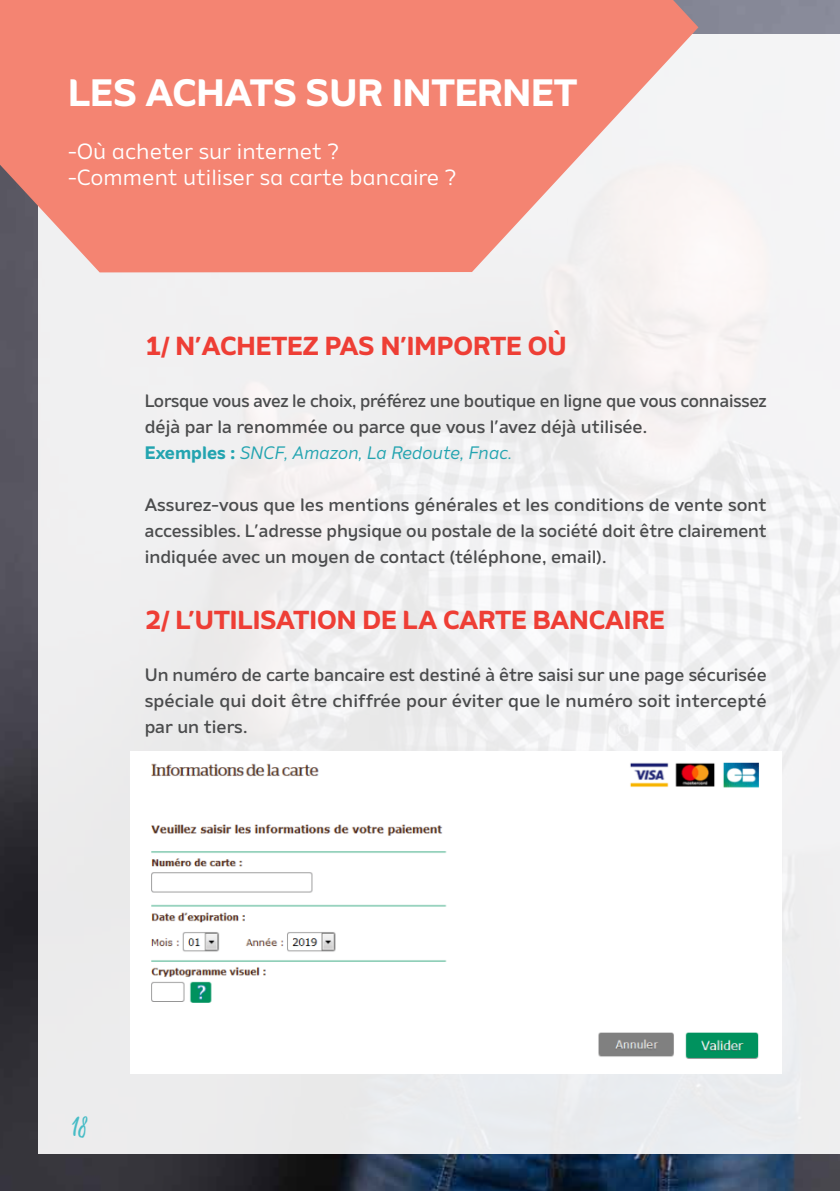
<style>
.page{position:relative;width:840px;height:1191px;background:#fff}
.page>*{position:absolute;margin:0;border:0;box-sizing:border-box;transform-origin:0 0}
.t1{font:700 38px "Amino";color:#fff}
.t2{font:32px "October Storm";color:#47bcc6}
.t3{font:700 26px "Amino";color:#ee3e35}
.t4{font:22px "Amino Alt";color:#fff}
.t5{font:500 18px/26px "Amino";letter-spacing:-.005em;color:#4b4c4d;text-align:justify}
.t6{font:500 18px/26px "Amino";letter-spacing:-.005em;color:#4b4c4d;scale:.96 1}
.t7{font:italic 18px "Amino";color:#23a4b0}
.s1{font-weight:700;font-style:normal}
</style>
<div class="page">
<img style="left:0;top:0;width:839px;height:1191px">
<div style="left:38px;top:35px;width:801px;height:1119px;background:#f0eff0"></div>
<svg style="left:0;top:0;width:698px;height:272px;fill:#f48472"></svg>
<img style="left:130px;top:751px;width:651px;height:322px">
<p class="t1" style="left:68px;top:69px;width:510px">LES ACHATS SUR INTERNET</p>
<p class="t4" style="left:68px;top:138px;width:272px">-Où acheter sur internet ?</p>
<p class="t4" style="left:68px;top:164px;width:390px">-Comment utiliser sa carte bancaire ?</p>
<p class="t3" style="left:145px;top:329px;width:423px">1/ N’ACHETEZ PAS N’IMPORTE OÙ</p>
<p class="t6" style="left:145px;top:387px;width:649px">Lorsque vous avez le choix, préférez une boutique en ligne que vous connaissez déjà par la renommée ou parce que vous l’avez déjà utilisée.</p>
<p class="t7" style="left:145px;top:442px;width:368px"><span class="s1">Exemples :</span> SNCF, Amazon, La Redoute, Fnac.</p>
<p class="t5" style="left:145px;top:491px;width:623px">Assurez-vous que les mentions générales et les conditions de vente sont accessibles. L’adresse physique ou postale de la société doit être clairement indiquée avec un moyen de contact (téléphone, email).</p>
<p class="t3" style="left:145px;top:603px;width:521px">2/ L’UTILISATION DE LA CARTE BANCAIRE</p>
<p class="t5" style="left:145px;top:661px;width:623px">Un numéro de carte bancaire est destiné à être saisi sur une page sécurisée spéciale qui doit être chiffrée pour éviter que le numéro soit intercepté par un tiers.</p>
<p class="t2" style="left:72px;top:1110px;width:17px">18</p>
</div>
